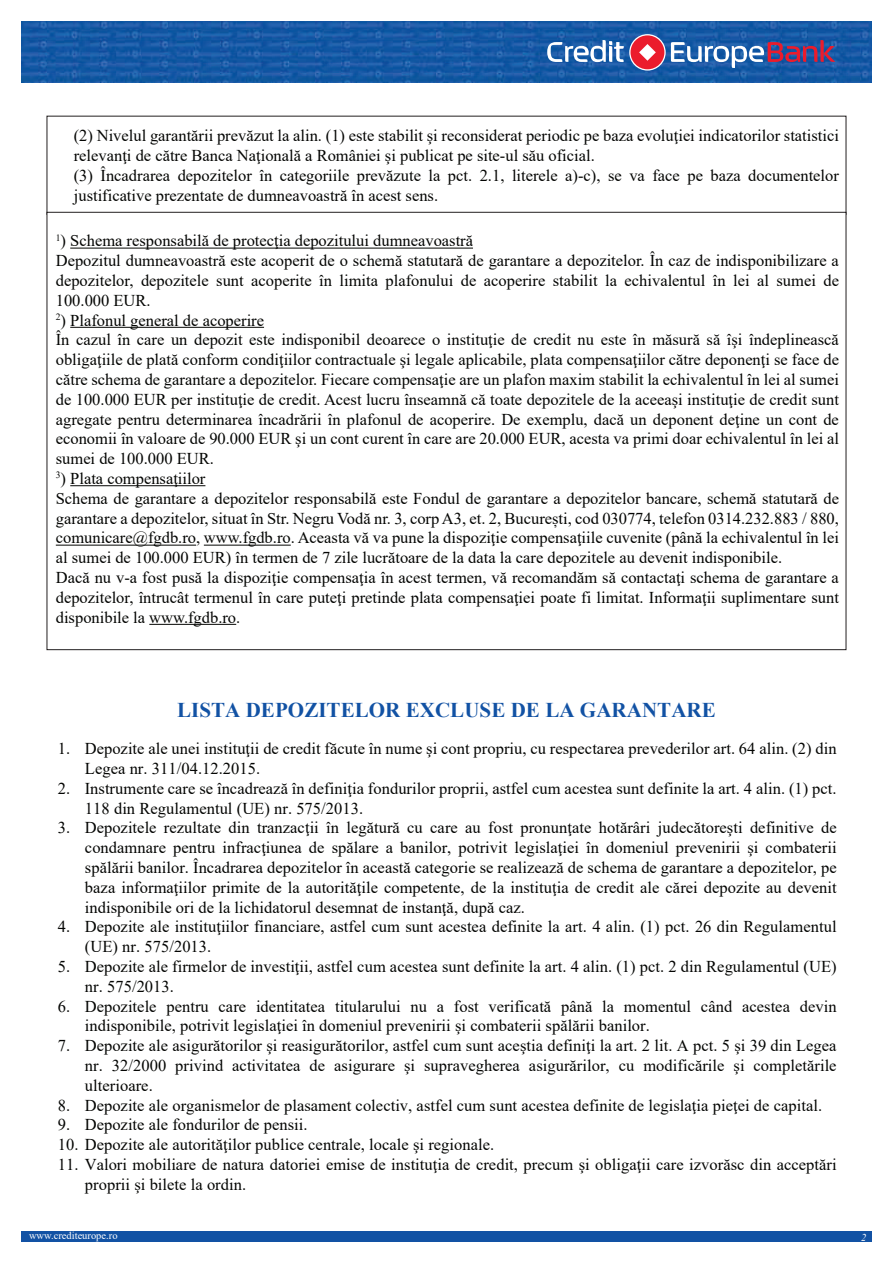
<style>
.page{position:relative;width:893px;height:1263px;background:#fff}
.page>*{position:absolute;margin:0;border:0;box-sizing:border-box;transform-origin:0 0}
.t1{font:700 21px "Times New Roman";letter-spacing:.005em;color:#1252a4}
.t2{font:16.5px/19.8px "Times New Roman";color:#040503}
.t3{font:10.5px "Times New Roman";color:#fff}
.t4{font:italic 10.5px "Times New Roman";color:#fff}
</style>
<div class="page">
<img style="left:21px;top:22px;width:851px;height:61px">
<svg style="left:547px;top:40px;width:77px;height:22px"></svg>
<svg style="left:629px;top:34px;width:37px;height:37px"></svg>
<svg style="left:630px;top:35px;width:34px;height:34px"></svg>
<svg style="left:671px;top:40px;width:164px;height:28px;background:#576ca5"></svg>
<div style="left:21px;top:1232px;width:851px;height:10px;background:#1252a4"></div>
<div style="left:47px;top:212px;width:799px;height:438px;background:#fff;border:1px solid #231f20"></div>
<hr style="left:70px;top:248px;width:403px;height:1px;background:#040503">
<hr style="left:70px;top:327px;width:194px;height:1px;background:#040503">
<hr style="left:70px;top:485px;width:135px;height:1px;background:#040503">
<hr style="left:56px;top:545px;width:140px;height:1px;background:#040503">
<hr style="left:204px;top:545px;width:87px;height:1px;background:#040503">
<hr style="left:149px;top:624px;width:87px;height:1px;background:#040503">
<p class="t2" style="left:74px;top:125px;width:767px">(2) Nivelul garantării prevăzut la alin. (1) este stabilit şi reconsiderat periodic pe baza evoluţiei indicatorilor statistici relevanţi de către Banca Naţională a României şi publicat pe site-ul său oficial.<br>(3) Încadrarea depozitelor în categoriile prevăzute la pct. 2.1, literele a)-c), se va face pe baza documentelor justificative prezentate de dumneavoastră în acest sens.</p>
<p class="t2" style="left:56px;top:230px;width:785px"><sup>1</sup>) Schema responsabilă de protecţia depozitului dumneavoastră<br>Depozitul dumneavoastră este acoperit de o schemă statutară de garantare a depozitelor. În caz de indisponibilizare a depozitelor, depozitele sunt acoperite în limita plafonului de acoperire stabilit la echivalentul în lei al sumei de 100.000 EUR.</p>
<p class="t2" style="left:56px;top:310px;width:785px"><sup>2</sup>) Plafonul general de acoperire<br>În cazul în care un depozit este indisponibil deoarece o instituţie de credit nu este în măsură să îşi îndeplinească obligaţiile de plată conform condiţiilor contractuale şi legale aplicabile, plata compensaţiilor către deponenţi se face de către schema de garantare a depozitelor. Fiecare compensaţie are un plafon maxim stabilit la echivalentul în lei al sumei de 100.000 EUR per instituţie de credit. Acest lucru înseamnă că toate depozitele de la aceeaşi instituţie de credit sunt agregate pentru determinarea încadrării în plafonul de acoperire. De exemplu, dacă un deponent deţine un cont de economii în valoare de 90.000 EUR şi un cont curent în care are 20.000 EUR, acesta va primi doar echivalentul în lei al sumei de 100.000 EUR.</p>
<p class="t2" style="left:56px;top:468px;width:785px"><sup>3</sup>) Plata compensaţiilor<br>Schema de garantare a depozitelor responsabilă este Fondul de garantare a depozitelor bancare, schemă statutară de garantare a depozitelor, situat în Str. Negru Vodă nr. 3, corp A3, et. 2, București, cod 030774, telefon 0314.232.883 / 880, comunicare@fgdb.ro, www.fgdb.ro. Aceasta vă va pune la dispoziţie compensaţiile cuvenite (până la echivalentul în lei al sumei de 100.000 EUR) în termen de 7 zile lucrătoare de la data la care depozitele au devenit indisponibile.<br>Dacă nu v-a fost pusă la dispoziţie compensaţia în acest termen, vă recomandăm să contactaţi schema de garantare a depozitelor, întrucât termenul în care puteţi pretinde plata compensaţiei poate fi limitat. Informaţii suplimentare sunt disponibile la www.fgdb.ro.</p>
<p class="t1" style="left:177px;top:695px;width:540px">LISTA DEPOZITELOR EXCLUSE DE LA GARANTARE</p>
<p class="t2" style="left:85px;top:738px;width:753px;text-indent:-27px">1. Depozite ale unei instituţii de credit făcute în nume şi cont propriu, cu respectarea prevederilor art. 64 alin. (2) din<br>Legea nr. 311/04.12.2015.</p>
<p class="t2" style="left:85px;top:778px;width:753px;text-indent:-27px">2. Instrumente care se încadrează în definiţia fondurilor proprii, astfel cum acestea sunt definite la art. 4 alin. (1) pct.<br>118 din Regulamentul (UE) nr. 575/2013.</p>
<p class="t2" style="left:85px;top:817px;width:753px;text-align:justify;text-indent:-27px">3. Depozitele rezultate din tranzacţii în legătură cu care au fost pronunţate hotărâri judecătoreşti definitive de condamnare pentru infracţiunea de spălare a banilor, potrivit legislaţiei în domeniul prevenirii şi combaterii spălării banilor. Încadrarea depozitelor în această categorie se realizează de schema de garantare a depozitelor, pe baza informaţiilor primite de la autorităţile competente, de la instituţia de credit ale cărei depozite au devenit indisponibile ori de la lichidatorul desemnat de instanţă, după caz.</p>
<p class="t2" style="left:85px;top:916px;width:753px;text-indent:-27px">4. Depozite ale instituţiilor financiare, astfel cum sunt acestea definite la art. 4 alin. (1) pct. 26 din Regulamentul (UE) nr. 575/2013.</p>
<p class="t2" style="left:85px;top:956px;width:753px;text-indent:-27px">5. Depozite ale firmelor de investiţii, astfel cum acestea sunt definite la art. 4 alin. (1) pct. 2 din Regulamentul (UE) nr. 575/2013.</p>
<p class="t2" style="left:85px;top:995px;width:753px;text-indent:-27px">6. Depozitele pentru care identitatea titularului nu a fost verificată până la momentul când acestea devin indisponibile, potrivit legislaţiei în domeniul prevenirii şi combaterii spălării banilor.</p>
<p class="t2" style="left:85px;top:1035px;width:753px;text-align:justify;text-indent:-27px">7. Depozite ale asigurătorilor şi reasigurătorilor, astfel cum sunt aceştia definiţi la art. 2 lit. A pct. 5 şi 39 din Legea nr. 32/2000 privind activitatea de asigurare şi supravegherea asigurărilor, cu modificările şi completările ulterioare.</p>
<p class="t2" style="left:58px;top:1094px;width:766px">8. Depozite ale organismelor de plasament colectiv, astfel cum sunt acestea definite de legislaţia pieţei de capital.</p>
<p class="t2" style="left:58px;top:1114px;width:251px">9. Depozite ale fondurilor de pensii.</p>
<p class="t2" style="left:58px;top:1134px;width:438px">10. Depozite ale autorităţilor publice centrale, locale şi regionale.</p>
<p class="t2" style="left:85px;top:1154px;width:753px;text-indent:-27px">11. Valori mobiliare de natura datoriei emise de instituţia de credit, precum şi obligaţii care izvorăsc din acceptări proprii şi bilete la ordin.</p>
<p class="t3" style="left:29px;top:1228px;width:90px">www.crediteurope.ro</p>
<p class="t4" style="left:861px;top:1230px;width:7px">2</p>
</div>
